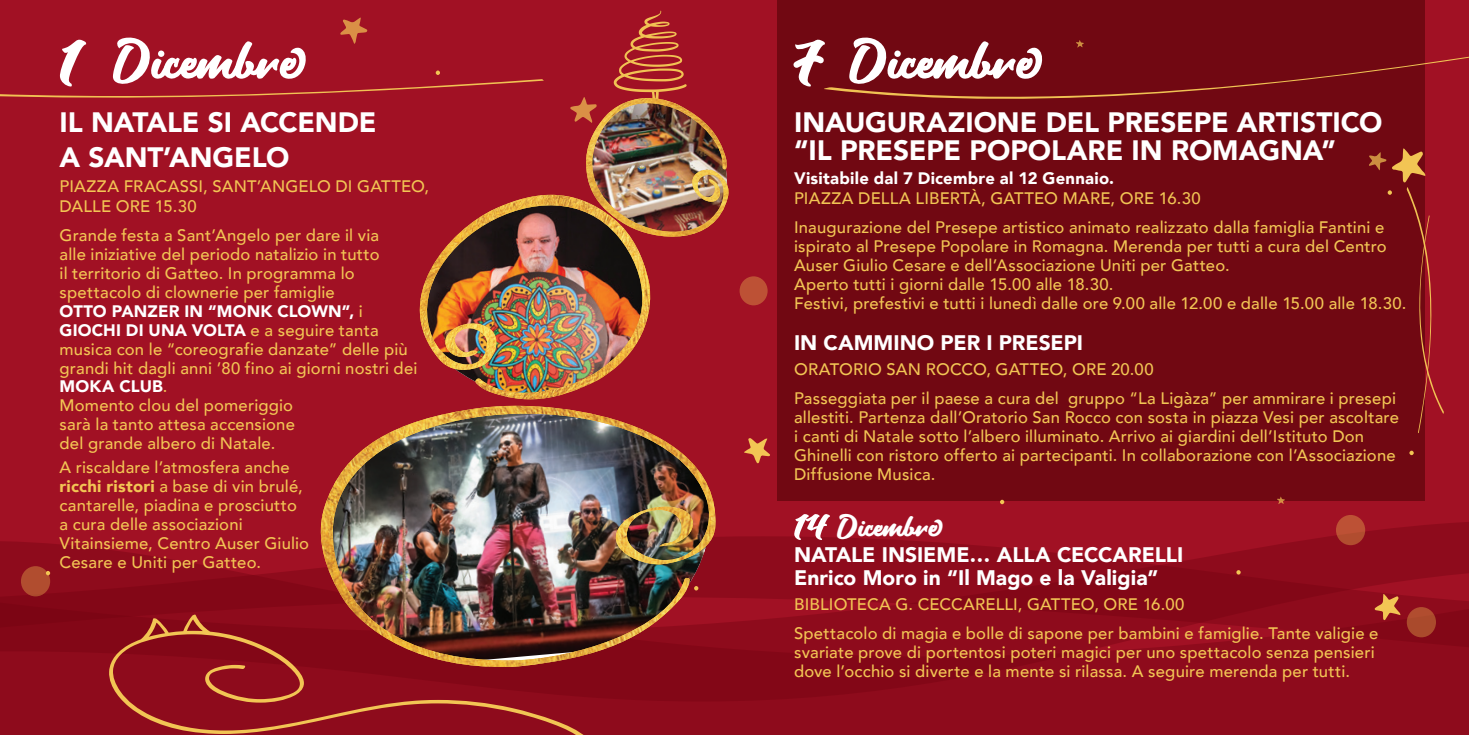
<style>
.page{position:relative;width:1469px;height:735px;background:#fff}
.page>*{position:absolute;margin:0;border:0;box-sizing:border-box;transform-origin:0 0}
.t1{font:700 100.98px "Mothica";color:#fff}
.t2{font:700 57.4px "Mothica";color:#fff}
.t3{font:700 31.5px "Mothica";color:#fff}
.t4{font:900 28px/28px "Avenir";letter-spacing:-.005em;color:#fff}
.t5{font:900 21px/22.8px "Avenir";color:#fff}
.t6{font:500 16.62px/18.9px "Avenir";letter-spacing:.01em;color:#f2c554}
.s1{font-weight:900;color:#fff}
.s2{font-weight:900}
.s3{font-size:56px}
</style>
<div class="page">
<div style="left:0;top:0;width:1468px;height:734px;background:#a11124"></div>
<div style="left:0;top:701px;width:1468px;height:33px;background:#8e0b1c"></div>
<svg style="left:0;top:522px;width:1468px;height:179px;fill:#8e0b1c"></svg>
<div style="left:777px;top:0;width:646px;height:500px;background:#730210"></div>
<svg style="left:108px;top:613px;width:490px;height:121px;fill:#8e0b1c"></svg>
<svg style="left:793px;top:56px;width:29px;height:12px"></svg>
<svg style="left:744px;top:438px;width:26px;height:25px"></svg>
<svg style="left:822px;top:42px;width:646px;height:74px"></svg>
<div style="left:739px;top:276px;width:28px;height:29px;background:#bd5135;border-radius:50%"></div>
<div style="left:21px;top:566px;width:29px;height:30px;background:#b14d2f;border-radius:50%"></div>
<svg style="left:1335px;top:514px;width:30px;height:31px"></svg>
<svg style="left:1277px;top:496px;width:7px;height:8px"></svg>
<svg style="left:1076px;top:40px;width:7px;height:8px"></svg>
<svg style="left:0;top:17px;width:544px;height:81px"></svg>
<svg style="left:46px;top:570px;width:4px;height:5px"></svg>
<svg style="left:1409px;top:450px;width:4px;height:5px"></svg>
<svg style="left:1369px;top:148px;width:74px;height:285px"></svg>
<svg style="left:1406px;top:606px;width:29px;height:31px"></svg>
<svg style="left:1374px;top:593px;width:26px;height:27px"></svg>
<svg style="left:1236px;top:569px;width:4px;height:5px"></svg>
<svg style="left:1000px;top:499px;width:4px;height:5px"></svg>
<img style="left:320px;top:405px;width:397px;height:261px">
<img style="left:419px;top:194px;width:232px;height:206px">
<svg style="left:570px;top:11px;width:117px;height:250px"></svg>
<img style="left:576px;top:98px;width:153px;height:163px">
<p class="t1" style="left:60px;top:1px;width:24px">1</p>
<p class="t2" style="left:116px;top:30px;width:191px">Dicembre</p>
<p class="t1" style="left:796px;top:1px;width:28px">7</p>
<p class="t2" style="left:852px;top:30px;width:191px">Dicembre</p>
<p class="t4" style="left:60px;top:108px;width:318px">IL NATALE SI ACCENDE</p>
<p class="t4" style="left:60px;top:143px;width:231px">A SANT’ANGELO</p>
<p class="t6" style="left:60px;top:175px;width:371px;line-height:19.9px">PIAZZA FRACASSI, SANT’ANGELO DI GATTEO,<br>DALLE ORE 15.30</p>
<p class="t6" style="left:60px;top:225px;width:359px">Grande festa a Sant’Angelo per dare il via<br>alle iniziative del periodo natalizio in tutto<br>il territorio di Gatteo. In programma lo spettacolo di clownerie per famiglie<br><span class="s1">OTTO PANZER IN “MONK CLOWN”,</span> i <span class="s1">GIOCHI DI UNA VOLTA</span> e a seguire tanta musica con le “coreografie danzate” delle più grandi hit dagli anni ’80 fino ai giorni nostri dei <span class="s1">MOKA CLUB</span>.<br>Momento clou del pomeriggio<br>sarà la tanto attesa accensione<br>del grande albero di Natale.</p>
<p class="t6" style="left:60px;top:456px;width:251px">A riscaldare l’atmosfera anche <span class="s2">ricchi ristori</span> a base di vin brulé, cantarelle, piadina e prosciutto a cura delle associazioni<br>Vitainsieme, Centro Auser Giulio<br>Cesare e Uniti per Gatteo.</p>
<p class="t4" style="left:794px;top:108px;width:590px">INAUGURAZIONE DEL PRESEPE ARTISTICO “IL PRESEPE POPOLARE IN ROMAGNA”</p>
<p class="t6" style="left:794px;top:167px;width:408px;line-height:19.9px"><span class="s1">Visitabile dal 7 Dicembre al 12 Gennaio.<br></span>PIAZZA DELLA LIBERTÀ, GATTEO MARE, ORE 16.30</p>
<p class="t6" style="left:794px;top:217px;width:613px">Inaugurazione del Presepe artistico animato realizzato dalla famiglia Fantini e ispirato al Presepe Popolare in Romagna. Merenda per tutti a cura del Centro Auser Giulio Cesare e dell’Associazione Uniti per Gatteo.<br>Aperto tutti i giorni dalle 15.00 alle 18.30.<br>Festivi, prefestivi e tutti i lunedì dalle ore 9.00 alle 12.00 e dalle 15.00 alle 18.30.</p>
<p class="t5" style="left:794px;top:331px;width:290px">IN CAMMINO PER I PRESEPI</p>
<p class="t6" style="left:794px;top:359px;width:361px">ORATORIO SAN ROCCO, GATTEO, ORE 20.00</p>
<p class="t6" style="left:794px;top:388px;width:606px">Passeggiata per il paese a cura del gruppo “La Ligàza” per ammirare i presepi allestiti. Partenza dall’Oratorio San Rocco con sosta in piazza Vesi per ascoltare i canti di Natale sotto l’albero illuminato. Arrivo ai giardini dell’Istituto Don Ghinelli con ristoro offerto ai partecipanti. In collaborazione con l’Associazione Diffusione Musica.</p>
<p class="t3" style="left:794px;top:510px;width:150px"><span class="s3">14</span> Dicembre</p>
<p class="t5" style="left:794px;top:542px;width:391px">NATALE INSIEME… ALLA CECCARELLI<br>Enrico Moro in “Il Mago e la Valigia”</p>
<p class="t6" style="left:794px;top:593px;width:392px">BIBLIOTECA G. CECCARELLI, GATTEO, ORE 16.00</p>
<p class="t6" style="left:794px;top:622px;width:586px">Spettacolo di magia e bolle di sapone per bambini e famiglie. Tante valigie e svariate prove di portentosi poteri magici per uno spettacolo senza pensieri dove l’occhio si diverte e la mente si rilassa. A seguire merenda per tutti.</p>
</div>
